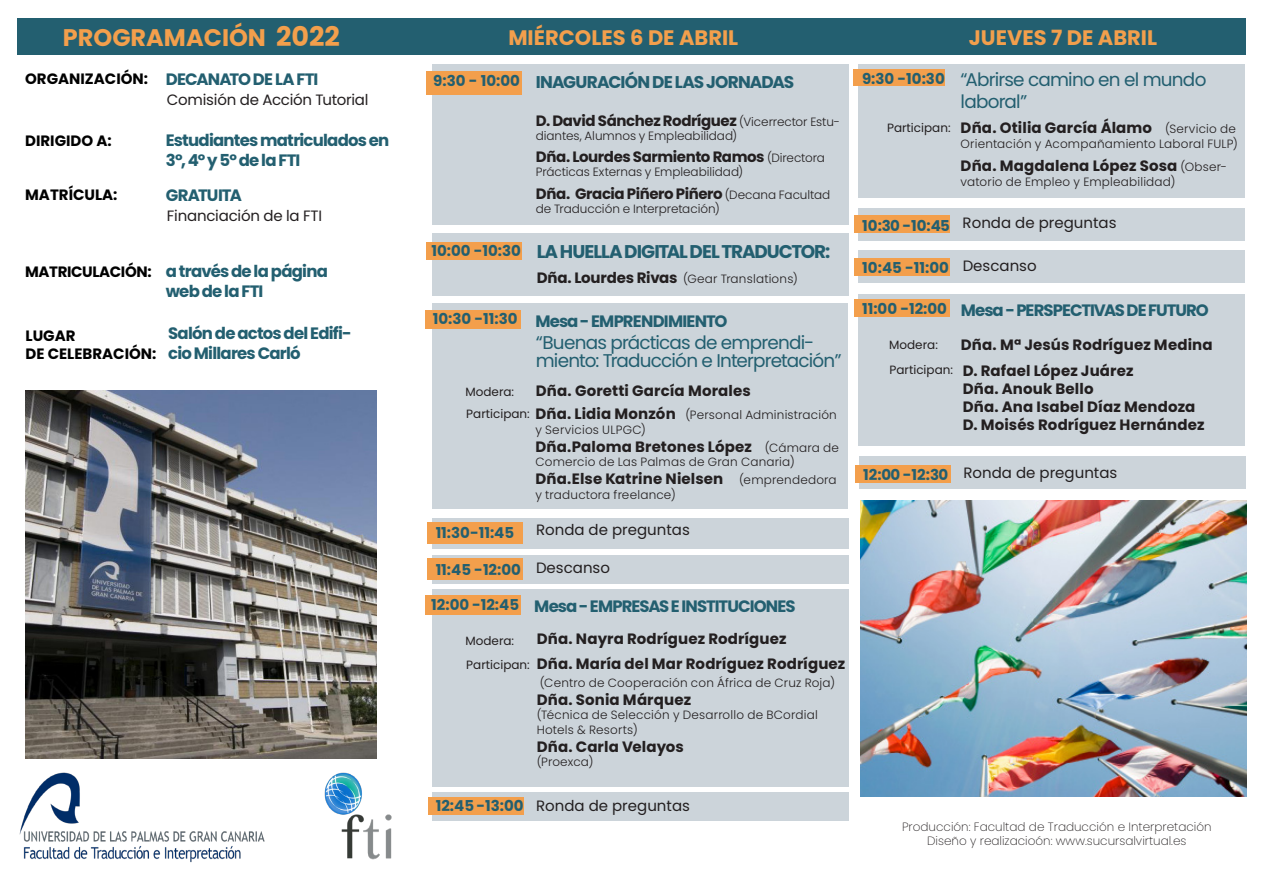
<style>
.page{position:relative;width:1263px;height:893px;background:#fff}
.page>*{position:absolute;margin:0;border:0;box-sizing:border-box;transform-origin:0 0}
.t1{font:700 24px "Poppins";color:#f39f4c}
.t2{font:700 21px "Poppins";color:#f39f4c}
.t3{font:18.45px/22px "Poppins";letter-spacing:-.045em;color:#235f70}
.t4{font:700 18.45px "Poppins";letter-spacing:-.055em;color:#235f70}
.t5{font:700 16.95px "Poppins";letter-spacing:-.05em;color:#235f70}
.t6{font:700 16.5px/19.8px "Poppins";letter-spacing:-.05em;color:#235f70}
.t7{font:700 15px "Poppins";letter-spacing:.005em;color:#231f20}
.t8{font:700 15px "Poppins";color:#235f70}
.t9{font:15px "Poppins";color:#231f20}
.t10{font:700 15px "Poppins";letter-spacing:-.03em;color:#231f20}
.t11{font:700 15px "Poppins";color:#000}
.t12{font:700 15px "Poppins";letter-spacing:-.025em;color:#231f20}
.t13{font:700 15px "Poppins";letter-spacing:-.025em;color:#000}
.t14{font:300 12px/14.4px "Poppins";letter-spacing:.015em;color:#231f20}
.t15{font:300 12px "Poppins";letter-spacing:-.005em;color:#231f20}
.t16{font:200 12px "Poppins";color:#231f20}
.t17{font:12px "Poppins";color:#231f20}
.s1{font-size:27px}
.s2{font-weight:300;font-size:12px}
.s3{font-weight:700;font-size:15px}
</style>
<div class="page">
<div style="left:433px;top:234px;width:416px;height:62px;background:#ccd4da"></div>
<div style="left:426px;top:242px;width:96px;height:17px;background:#f39f4c"></div>
<div style="left:432px;top:590px;width:416px;height:197px;background:#ccd4da"></div>
<div style="left:425px;top:595px;width:96px;height:20px;background:#f39f4c"></div>
<div style="left:432px;top:518px;width:416px;height:31px;background:#ccd4da"></div>
<div style="left:427px;top:522px;width:96px;height:22px;background:#f39f4c"></div>
<div style="left:432px;top:792px;width:416px;height:29px;background:#ccd4da"></div>
<div style="left:428px;top:798px;width:96px;height:17px;background:#f39f4c"></div>
<div style="left:432px;top:555px;width:416px;height:29px;background:#ccd4da"></div>
<div style="left:427px;top:559px;width:96px;height:21px;background:#f39f4c"></div>
<div style="left:858px;top:65px;width:387px;height:133px;background:#ccd4da"></div>
<div style="left:858px;top:294px;width:387px;height:152px;background:#ccd4da"></div>
<div style="left:858px;top:208px;width:387px;height:33px;background:#ccd4da"></div>
<div style="left:858px;top:250px;width:387px;height:33px;background:#ccd4da"></div>
<div style="left:17px;top:18px;width:1229px;height:37px;background:#235f70"></div>
<div style="left:853px;top:70px;width:92px;height:16px;background:#f39f4c"></div>
<div style="left:854px;top:299px;width:96px;height:18px;background:#f39f4c"></div>
<div style="left:854px;top:216px;width:96px;height:17px;background:#f39f4c"></div>
<div style="left:854px;top:259px;width:96px;height:17px;background:#f39f4c"></div>
<div style="left:432px;top:304px;width:416px;height:205px;background:#ccd4da"></div>
<div style="left:425px;top:311px;width:96px;height:18px;background:#f39f4c"></div>
<img style="left:19px;top:772px;width:373px;height:91px">
<div style="left:432px;top:64px;width:416px;height:161px;background:#ccd4da"></div>
<div style="left:426px;top:71px;width:96px;height:24px;background:#f39f4c"></div>
<div style="left:859px;top:456px;width:387px;height:33px;background:#ccd4da"></div>
<div style="left:855px;top:465px;width:96px;height:17px;background:#f39f4c"></div>
<img style="left:25px;top:391px;width:351px;height:367px">
<img style="left:860px;top:501px;width:387px;height:295px">
<p class="t1" style="left:63px;top:24px;width:279px">PROGRAMACIÓN <span class="s1">2022</span></p>
<p class="t11" style="left:25px;top:70px;width:124px">ORGANIZACIÓN:</p>
<p class="t11" style="left:25px;top:132px;width:88px">DIRIGIDO A:</p>
<p class="t11" style="left:25px;top:187px;width:94px">MATRÍCULA:</p>
<p class="t6" style="left:166px;top:69px;width:154px">DECANATO DE LA FTI</p>
<p class="t9" style="left:167px;top:91px;width:203px">Comisión de Acción Tutorial</p>
<p class="t6" style="left:166px;top:131px;width:225px">Estudiantes matriculados en<br>3º, 4º y 5º de la FTI</p>
<p class="t6" style="left:166px;top:185px;width:78px">GRATUITA</p>
<p class="t9" style="left:167px;top:207px;width:157px">Financiación de la FTI</p>
<p class="t13" style="left:25px;top:263px;width:128px">MATRICULACIÓN:</p>
<p class="t6" style="left:166px;top:261px;width:164px">a través de la página</p>
<p class="t6" style="left:166px;top:281px;width:99px">web de la FTI</p>
<p class="t11" style="left:26px;top:327px;width:51px">LUGAR</p>
<p class="t11" style="left:26px;top:345px;width:132px">DE CELEBRACIÓN:</p>
<p class="t6" style="left:168px;top:323px;width:185px">Salón de actos del Edifi&shy;cio Millares Carló</p>
<p class="t2" style="left:508px;top:26px;width:231px">MIÉRCOLES 6 DE ABRIL</p>
<p class="t2" style="left:969px;top:26px;width:190px">JUEVES 7 DE ABRIL</p>
<p class="t8" style="left:433px;top:72px;width:88px">9:30 - 10:00</p>
<p class="t5" style="left:536px;top:72px;width:260px">INAGURACIÓN DE LAS JORNADAS</p>
<p class="t12" style="left:536px;top:112px;width:306px">D. David Sánchez Rodríguez <span class="s2">(Vicerrector Estu-</span></p>
<p class="t15" style="left:536px;top:129px;width:203px">diantes, Alumnos y Empleabilidad)</p>
<p class="t10" style="left:536px;top:148px;width:291px">Dña. Lourdes Sarmiento Ramos <span class="s2">(Directora</span></p>
<p class="t15" style="left:536px;top:165px;width:209px">Prácticas Externas y Empleabilidad)</p>
<p class="t10" style="left:536px;top:185px;width:296px">Dña. Gracia Piñero Piñero <span class="s2">(Decana Facultad</span></p>
<p class="t15" style="left:536px;top:202px;width:185px">de Traducción e Interpretación)</p>
<p class="t8" style="left:431px;top:242px;width:91px">10:00 -10:30</p>
<p class="t4" style="left:537px;top:241px;width:295px">LA HUELLA DIGITAL DEL TRADUCTOR:</p>
<p class="t14" style="left:537px;top:271px;width:263px"><span class="s3">Dña. Lourdes Rivas</span> (Gear Translations)</p>
<p class="t8" style="left:433px;top:310px;width:86px">10:30 -11:30</p>
<p class="t6" style="left:535px;top:312px;width:194px">Mesa - EMPRENDIMIENTO</p>
<p class="t3" style="left:536px;top:334px;width:307px;line-height:18px">“Buenas prácticas de emprendi&shy;miento: Traducción e Interpretación”</p>
<p class="t17" style="left:465px;top:385px;width:50px">Modera:</p>
<p class="t7" style="left:536px;top:382px;width:216px">Dña. Goretti García Morales</p>
<p class="t14" style="left:535px;top:408px;width:303px"><span class="s3">Dña. Lidia Monzón</span> (Personal Administración y Servicios ULPGC)</p>
<p class="t7" style="left:535px;top:438px;width:305px">Dña.Paloma Bretones López <span class="s2">(Cámara de</span></p>
<p class="t14" style="left:535px;top:455px;width:261px">Comercio de Las Palmas de Gran Canaria)</p>
<p class="t7" style="left:535px;top:470px;width:303px">Dña.Else Katrine Nielsen <span class="s2">(emprendedora</span></p>
<p class="t14" style="left:535px;top:487px;width:142px">y traductora freelance)</p>
<p class="t17" style="left:466px;top:406px;width:65px">Participan:</p>
<p class="t8" style="left:436px;top:524px;width:80px">11:30-11:45</p>
<p class="t9" style="left:536px;top:521px;width:155px">Ronda de preguntas</p>
<p class="t8" style="left:436px;top:561px;width:87px">11:45 -12:00</p>
<p class="t9" style="left:536px;top:559px;width:76px">Descanso</p>
<p class="t8" style="left:431px;top:596px;width:89px">12:00 -12:45</p>
<p class="t6" style="left:534px;top:597px;width:263px">Mesa - EMPRESAS E INSTITUCIONES</p>
<p class="t7" style="left:537px;top:630px;width:251px">Dña. Nayra Rodríguez Rodríguez</p>
<p class="t7" style="left:537px;top:655px;width:310px">Dña. María del Mar Rodríguez Rodríguez</p>
<p class="t14" style="left:540px;top:676px;width:297px">(Centro de Cooperación con África de Cruz Roja)</p>
<p class="t7" style="left:537px;top:691px;width:156px">Dña. Sonia Márquez</p>
<p class="t14" style="left:537px;top:708px;width:283px">(Técnica de Selección y Desarrollo de BCordial<br>Hotels &amp; Resorts)</p>
<p class="t7" style="left:537px;top:738px;width:149px">Dña. Carla Velayos</p>
<p class="t14" style="left:537px;top:755px;width:58px">(Proexca)</p>
<p class="t17" style="left:465px;top:634px;width:50px">Modera:</p>
<p class="t17" style="left:466px;top:657px;width:65px">Participan:</p>
<p class="t8" style="left:436px;top:797px;width:89px">12:45 -13:00</p>
<p class="t9" style="left:536px;top:797px;width:155px">Ronda de preguntas</p>
<p class="t8" style="left:862px;top:70px;width:84px">9:30 -10:30</p>
<p class="t17" style="left:887px;top:121px;width:65px">Participan:</p>
<p class="t3" style="left:960px;top:69px;width:247px">“Abrirse camino en el mundo laboral”</p>
<p class="t7" style="left:960px;top:119px;width:277px">Dña. Otilia García Álamo <span class="s2">(Servicio de</span></p>
<p class="t14" style="left:960px;top:136px;width:279px">Orientación y Acompañamiento Laboral FULP)</p>
<p class="t7" style="left:960px;top:157px;width:268px">Dña. Magdalena López Sosa <span class="s2">(Obser-</span></p>
<p class="t14" style="left:960px;top:174px;width:216px">vatorio de Empleo y Empleabilidad)</p>
<p class="t8" style="left:862px;top:217px;width:89px">10:30 -10:45</p>
<p class="t8" style="left:862px;top:259px;width:88px">10:45 -11:00</p>
<p class="t9" style="left:963px;top:214px;width:155px">Ronda de preguntas</p>
<p class="t9" style="left:963px;top:257px;width:76px">Descanso</p>
<p class="t8" style="left:862px;top:300px;width:87px">11:00 -12:00</p>
<p class="t6" style="left:961px;top:300px;width:250px">Mesa - PERSPECTIVAS DE FUTURO</p>
<p class="t17" style="left:889px;top:338px;width:50px">Modera:</p>
<p class="t7" style="left:961px;top:336px;width:253px">Dña. Mª Jesús Rodríguez Medina</p>
<p class="t7" style="left:963px;top:362px;width:172px">D. Rafael López Juárez</p>
<p class="t7" style="left:963px;top:380px;width:132px">Dña. Anouk Bello</p>
<p class="t7" style="left:963px;top:398px;width:234px">Dña. Ana Isabel Díaz Mendoza</p>
<p class="t7" style="left:963px;top:416px;width:243px">D. Moisés Rodríguez Hernández</p>
<p class="t17" style="left:889px;top:363px;width:65px">Participan:</p>
<p class="t8" style="left:863px;top:466px;width:86px">12:00 -12:30</p>
<p class="t9" style="left:963px;top:464px;width:155px">Ronda de preguntas</p>
<p class="t16" style="left:902px;top:819px;width:311px">Producción: Facultad de Traducción e Interpretación</p>
<p class="t16" style="left:927px;top:834px;width:261px">Diseño y realizacioón: www.sucursalvirtual.es</p>
</div>
